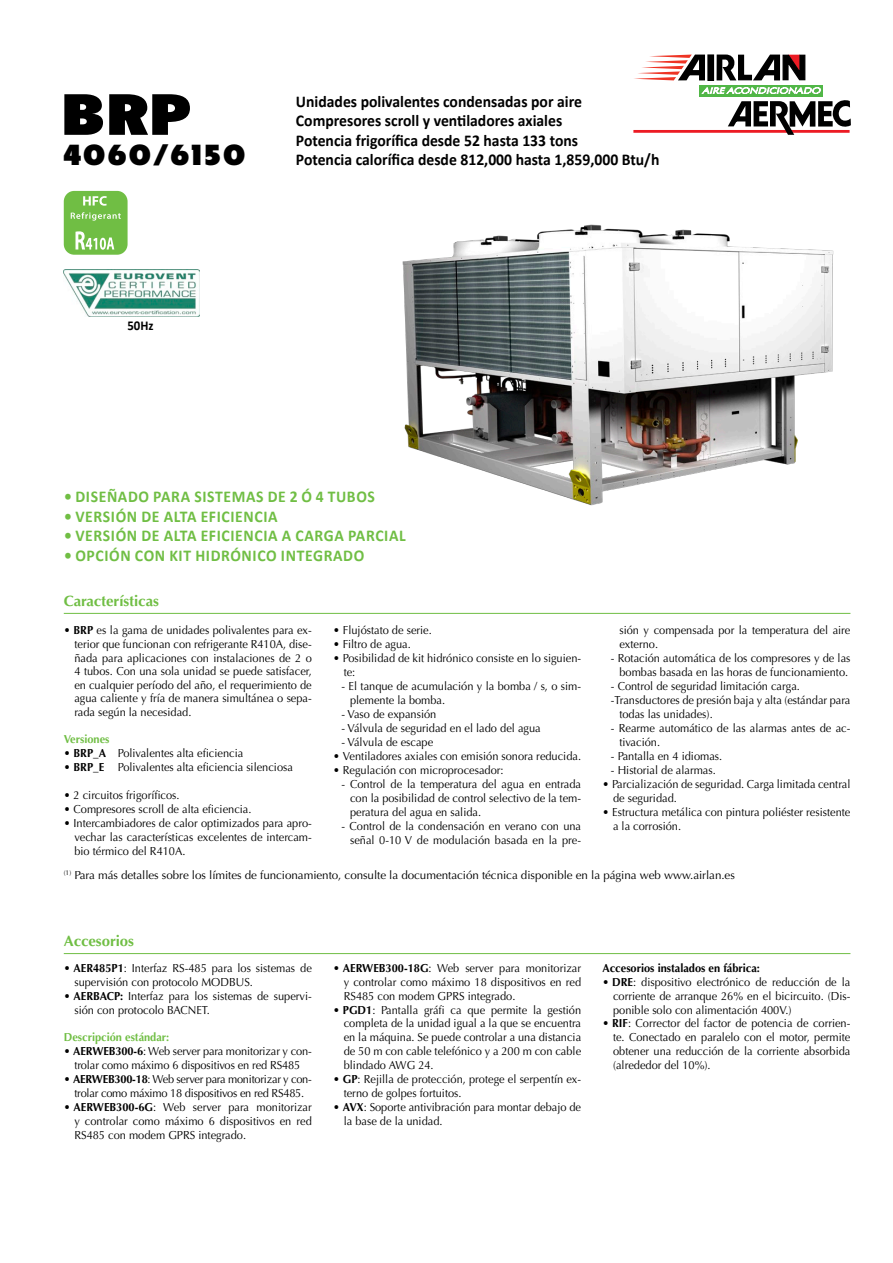
<style>
.page{position:relative;width:893px;height:1263px;background:#fff}
.page>*{position:absolute;margin:0;border:0;box-sizing:border-box;transform-origin:0 0}
.t1{font:900 condensed 57px "Flyer LT Std";color:#000;scale:1.7 1}
.Titulo_2{font:900 condensed 28.5px "Flyer LT Std";letter-spacing:.05em;color:#000;scale:1.56 1}
.t2{font:700 16.5px "Calibri";color:#000;scale:.95 1}
.t3{font:700 16.5px "Calibri";letter-spacing:.04em;color:#70be44;scale:.95 1}
.t4{font:700 15px "Optima";letter-spacing:-.005em;color:#70be44}
.t5{font:700 13.5px "Calibri";color:#000;scale:.95 1}
.Texto{font:11.7px/14px "Optima LT Std";color:#000;scale:.95 1}
.Texto-2{font:11.7px "Optima LT Std";color:#000}
.Texto-3{font:11.7px/14px "Optima LT Std";letter-spacing:-.02em;color:#000;text-align:center;scale:.95 1}
.Texto-4{font:700 11.7px "Optima";color:#000;scale:.95 1}
.Texto-5{font:700 11.7px "Optima";color:#70be44;scale:.95 1}
.s1{font-family:"Optima";font-weight:700}
.s2{font-family:"Optima"}
</style>
<div class="page">
<hr style="left:64px;top:613px;width:786px;height:1px;background:#70be44">
<hr style="left:64px;top:953px;width:786px;height:1px;background:#70be44">
<img style="left:402px;top:224px;width:432px;height:282px">
<hr style="left:633px;top:130px;width:217px;height:3px;background:#ec1b24">
<div style="left:708px;top:55px;width:6px;height:25px;background:#000"></div>
<svg style="left:717px;top:54px;width:89px;height:27px"></svg>
<div style="left:699px;top:85px;width:124px;height:11px;background:#51b747"></div>
<svg style="left:701px;top:87px;width:150px;height:48px"></svg>
<svg style="left:634px;top:55px;width:71px;height:25px"></svg>
<img style="left:64px;top:270px;width:136px;height:46px">
<div style="left:64px;top:191px;width:64px;height:64px;background:#70be44;border-radius:10px"></div>
<svg style="left:71px;top:212px;width:50px;height:9px"></svg>
<svg style="left:83px;top:196px;width:24px;height:10px"></svg>
<svg style="left:76px;top:231px;width:38px;height:19px"></svg>
<p class="t1" style="left:61px;top:81px;width:77px">BRP</p>
<p class="Titulo_2" style="left:64px;top:138px;width:118px">4060/6150</p>
<p class="t2" style="left:296px;top:91px;width:303px">Unidades polivalentes condensadas por aire</p>
<p class="t2" style="left:296px;top:110px;width:282px">Compresores scroll y ventiladores axiales</p>
<p class="t2" style="left:296px;top:130px;width:298px">Potencia frigorífica desde 52 hasta 133 tons</p>
<p class="t2" style="left:296px;top:149px;width:384px">Potencia calorífica desde 812,000 hasta 1,859,000 Btu/h</p>
<p class="t5" style="left:127px;top:316px;width:29px">50Hz</p>
<p class="t3" style="left:64px;top:486px;width:329px">• DISEÑADO PARA SISTEMAS DE 2 Ó 4 TUBOS</p>
<p class="t3" style="left:64px;top:506px;width:226px">• VERSIÓN DE ALTA EFICIENCIA</p>
<p class="t3" style="left:64px;top:525px;width:361px">• VERSIÓN DE ALTA EFICIENCIA A CARGA PARCIAL</p>
<p class="t3" style="left:64px;top:545px;width:318px">• OPCIÓN CON KIT HIDRÓNICO INTEGRADO</p>
<p class="t4" style="left:64px;top:592px;width:97px">Características</p>
<p class="Texto" style="left:74px;top:624px;width:251px;line-height:13.5px;text-align:justify;text-indent:-11px"><span class="s1">• BRP</span> es la gama de unidades polivalentes para ex&shy;terior que funcionan con refrigerante R410A, dise&shy;ñada para aplicaciones con instalaciones de 2 o 4 tubos. Con una sola unidad se puede satisfacer, en cualquier período del año, el requerimiento de agua caliente y fría de manera simultánea o sepa&shy;rada según la necesidad.</p>
<p class="Texto-5" style="left:64px;top:732px;width:50px">Versiones</p>
<p class="Texto" style="left:64px;top:746px;width:190px"><span class="s1">• BRP_A</span> Polivalentes alta eficiencia</p>
<p class="Texto" style="left:64px;top:760px;width:243px"><span class="s1">• BRP_E</span> Polivalentes alta eficiencia silenciosa</p>
<p class="Texto" style="left:64px;top:788px;width:123px">• 2 circuitos frigoríficos.</p>
<p class="Texto" style="left:64px;top:802px;width:199px">• Compresores scroll de alta eficiencia.</p>
<p class="Texto" style="left:74px;top:816px;width:251px;text-align:justify;text-indent:-11px">• Intercambiadores de calor optimizados para apro&shy;vechar las características excelentes de intercam&shy;bio térmico del R410A.</p>
<p class="Texto" style="left:333px;top:623px;width:105px">• Flujóstato de serie.</p>
<p class="Texto" style="left:333px;top:637px;width:83px">• Filtro de agua.</p>
<p class="Texto" style="left:344px;top:651px;width:251px;text-indent:-11px">• Posibilidad de kit hidrónico consiste en lo siguien&shy;te:</p>
<p class="Texto" style="left:350px;top:679px;width:245px;text-indent:-9px">- El tanque de acumulación y la bomba / s, o sim&shy;plemente la bomba.</p>
<p class="Texto" style="left:342px;top:707px;width:101px">- Vaso de expansión</p>
<p class="Texto" style="left:342px;top:721px;width:211px">- Válvula de seguridad en el lado del agua</p>
<p class="Texto" style="left:342px;top:735px;width:98px">- Válvula de escape</p>
<p class="Texto" style="left:333px;top:749px;width:263px">• Ventiladores axiales con emisión sonora reducida.</p>
<p class="Texto" style="left:333px;top:763px;width:181px">• Regulación con microprocesador:</p>
<p class="Texto" style="left:350px;top:777px;width:245px;text-align:justify;text-indent:-9px">- Control de la temperatura del agua en entrada con la posibilidad de control selectivo de la tem&shy;peratura del agua en salida.</p>
<p class="Texto" style="left:342px;top:819px;width:254px;text-align:right">- Control de la condensación en verano con una señal 0-10 V de modulación basada en la pre-</p>
<p class="Texto" style="left:619px;top:623px;width:245px">sión y compensada por la temperatura del aire externo.</p>
<p class="Texto" style="left:611px;top:651px;width:254px;text-align:center">- Rotación automática de los compresores y de las bombas basada en las horas de funcionamiento.</p>
<p class="Texto" style="left:611px;top:679px;width:200px">- Control de seguridad limitación carga.</p>
<p class="Texto" style="left:619px;top:693px;width:245px;text-indent:-9px">-Transductores de presión baja y alta (estándar para todas las unidades).</p>
<p class="Texto" style="left:619px;top:721px;width:245px;text-indent:-9px">- Rearme automático de las alarmas antes de ac&shy;tivación.</p>
<p class="Texto" style="left:611px;top:749px;width:119px">- Pantalla en 4 idiomas.</p>
<p class="Texto" style="left:611px;top:763px;width:112px">- Historial de alarmas.</p>
<p class="Texto" style="left:613px;top:777px;width:251px;text-indent:-11px">• Parcialización de seguridad. Carga limitada central de seguridad.</p>
<p class="Texto" style="left:613px;top:805px;width:251px;text-indent:-11px">• Estructura metálica con pintura poliéster resistente a la corrosión.</p>
<p class="Texto-2" style="left:64px;top:868px;width:673px"><sup>(1)</sup> Para más detalles sobre los límites de funcionamiento, consulte la documentación técnica disponible en la página web www.airlan.es</p>
<p class="t4" style="left:64px;top:933px;width:72px">Accesorios</p>
<p class="Texto" style="left:74px;top:961px;width:251px;text-indent:-11px"><span class="s2">•</span> <span class="s1">AER485P1</span>: Interfaz RS-485 para los sistemas de supervisión con protocolo MODBUS.</p>
<p class="Texto" style="left:74px;top:989px;width:251px;text-indent:-11px"><span class="s1">• AERBACP:</span> Interfaz para los sistemas de supervi&shy;sión con protocolo BACNET.</p>
<p class="Texto-5" style="left:64px;top:1031px;width:113px">Descripción estándar:</p>
<p class="Texto" style="left:64px;top:1045px;width:263px;text-align:center"><span class="s2">•</span> <span class="s1">AERWEB300-6</span>: Web server para monitorizar y con&shy;trolar como máximo 6 dispositivos en red RS485</p>
<p class="Texto-3" style="left:64px;top:1072px;width:263px"><span class="s2">•</span> <span class="s1">AERWEB300-18</span>: Web server para monitorizar y con&shy;trolar como máximo 18 dispositivos en red RS485.</p>
<p class="Texto" style="left:74px;top:1100px;width:251px;text-align:justify;text-indent:-11px"><span class="s2">•</span> <span class="s1">AERWEB300-6G</span>: Web server para monitorizar y controlar como máximo 6 dispositivos en red RS485 con modem GPRS integrado.</p>
<p class="Texto" style="left:344px;top:961px;width:251px;text-align:justify;text-indent:-11px"><span class="s2">•</span> <span class="s1">AERWEB300-18G</span>: Web server para monitorizar y controlar como máximo 18 dispositivos en red RS485 con modem GPRS integrado.</p>
<p class="Texto" style="left:344px;top:1003px;width:251px;text-align:justify;text-indent:-11px"><span class="s2">•</span> <span class="s1">PGD1</span>: Pantalla gráfi ca que permite la gestión completa de la unidad igual a la que se encuentra en la máquina. Se puede controlar a una distancia de 50 m con cable telefónico y a 200 m con cable blindado AWG 24.</p>
<p class="Texto" style="left:344px;top:1072px;width:251px;text-indent:-11px"><span class="s2">•</span> <span class="s1">GP</span>: Rejilla de protección, protege el serpentín ex&shy;terno de golpes fortuitos.</p>
<p class="Texto" style="left:344px;top:1100px;width:251px;text-indent:-11px"><span class="s2">•</span> <span class="s1">AVX</span>: Soporte antivibración para montar debajo de la base de la unidad.</p>
<p class="Texto-4" style="left:602px;top:961px;width:167px">Accesorios instalados en fábrica:</p>
<p class="Texto" style="left:613px;top:975px;width:251px;text-align:justify;text-indent:-11px"><span class="s2">•</span> <span class="s1">DRE</span>: dispositivo electrónico de reducción de la corriente de arranque 26% en el bicircuito. (Dis&shy;ponible solo con alimentación 400V.)</p>
<p class="Texto" style="left:613px;top:1017px;width:251px;text-align:justify;text-indent:-11px"><span class="s1">• RIF</span>: Corrector del factor de potencia de corrien&shy;te. Conectado en paralelo con el motor, permite obtener una reducción de la corriente absorbida (alrededor del 10%).</p>
</div>
